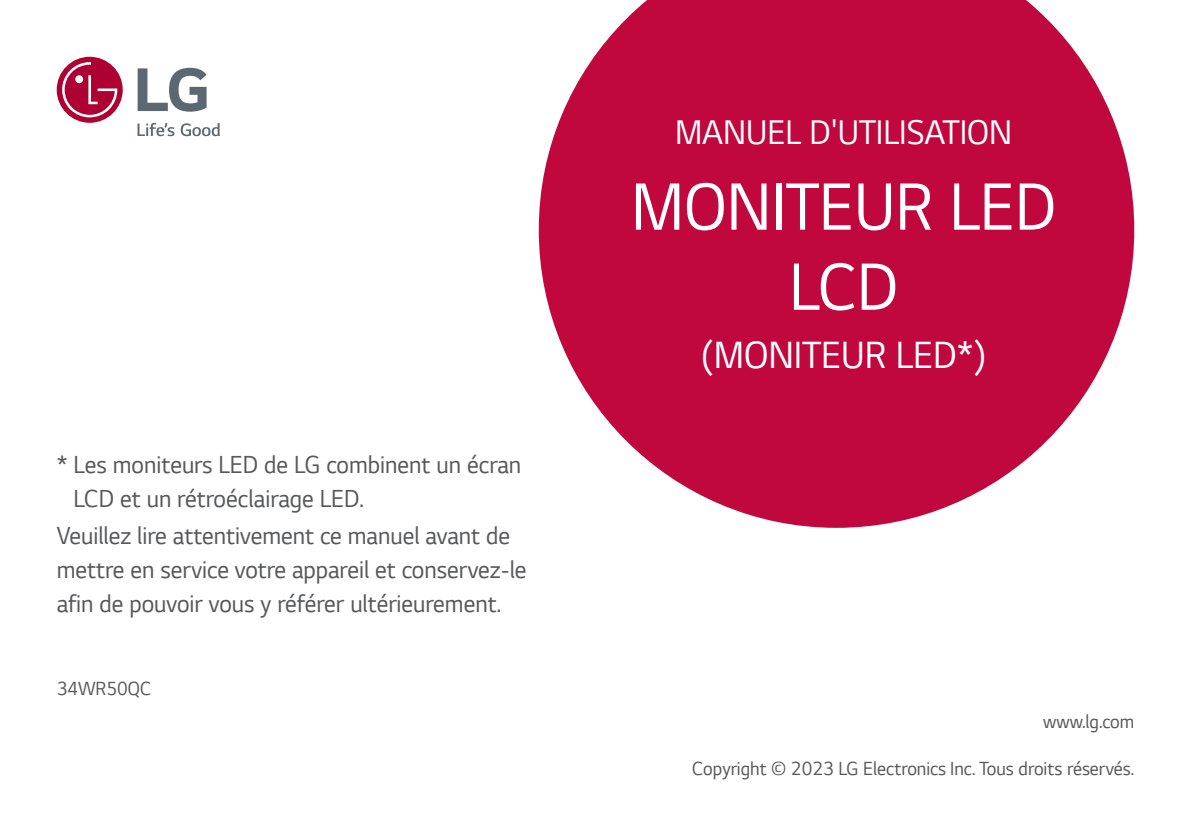
<style>
.page{position:relative;width:1191px;height:840px;background:#fff}
.page>*{position:absolute;margin:0;border:0;box-sizing:border-box;transform-origin:0 0}
.Cover_Product1{font:70px/80px "LG Smart";color:#fff;text-align:center;scale:.95 1}
.Cover_Product2{font:40px "LG Smart";color:#fff;scale:.95 1}
.Cover_Owner_s{font:36px "LG Smart";color:#fff;scale:.95 1}
.Cover_Body{font:26px/34px "LG Smart";color:#57585a;scale:.95 1}
.Cover_Body_Right{font:20px "LG Smart";color:#57585a;scale:.95 1}
.Cover_Body_Model_Nam{font:20px "LG Smart";color:#57585a;scale:.95 1}
</style>
<div class="page">
<svg style="left:539px;top:0;width:595px;height:527px;fill:#c0073e"></svg>
<div style="left:57px;top:57px;width:66px;height:66px;background:#ae0032;border-radius:50%"></div>
<svg style="left:62px;top:62px;width:55px;height:55px"></svg>
<svg style="left:137px;top:123px;width:37px;height:13px"></svg>
<svg style="left:181px;top:123px;width:39px;height:13px"></svg>
<svg style="left:138px;top:68px;width:69px;height:44px"></svg>
<p class="Cover_Body" style="left:74px;top:446px;width:472px;text-indent:-17px">* Les moniteurs LED de LG combinent un écran<br>LCD et un rétroéclairage LED.</p>
<p class="Cover_Body" style="left:57px;top:517px;width:496px">Veuillez lire attentivement ce manuel avant de mettre en service votre appareil et conservez-le afin de pouvoir vous y référer ultérieurement.</p>
<p class="Cover_Body_Model_Nam" style="left:57px;top:675px;width:101px">34WR50QC</p>
<p class="Cover_Owner_s" style="left:675px;top:108px;width:356px">MANUEL D'UTILISATION</p>
<p class="Cover_Product1" style="left:631px;top:164px;width:449px">MONITEUR LED<br>LCD</p>
<p class="Cover_Product2" style="left:701px;top:328px;width:301px">(MONITEUR LED*)</p>
<p class="Cover_Body_Right" style="left:1043px;top:707px;width:97px">www.lg.com</p>
<p class="Cover_Body_Right" style="left:692px;top:755px;width:467px">Copyright © 2023 LG Electronics Inc. Tous droits réservés.</p>
</div>
